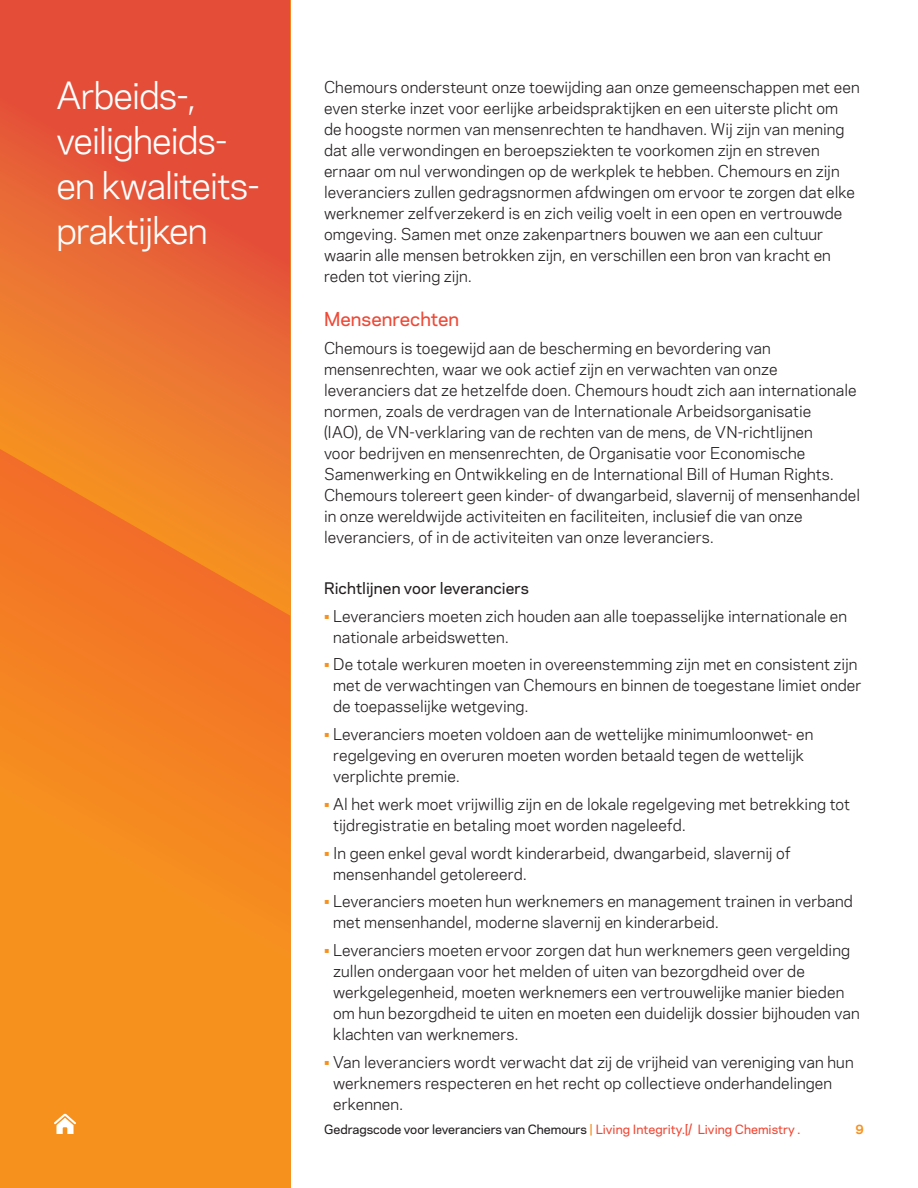
<style>
.page{position:relative;width:918px;height:1188px;background:#fff}
.page>*{position:absolute;margin:0;border:0;box-sizing:border-box;transform-origin:0 0}
.t1{font:34.5px/45px "Chemours Sans";letter-spacing:-.035em;color:#fff}
.t2{font:500 18px "Chemours Sans";color:#ef4835}
.t3{font:15px/21px "Chemours Sans";letter-spacing:.005em;color:#231f20}
.t4{font:500 15px "Chemours Sans";letter-spacing:.005em;color:#231f20}
.t5{font:500 12px "Chemours Sans";color:#231f20}
.t6{font:700 12px "Chemours Sans";color:#f6911e}
.s1{color:#f6911e}
.s2{color:#ef4835}
</style>
<div class="page">
<div style="left:0;top:0;width:290px;height:1188px;background:#f6911e"></div>
<svg style="left:0;top:0;width:291px;height:616px;background:#e76135"></svg>
<svg style="left:0;top:441px;width:290px;height:422px"></svg>
<svg style="left:54px;top:1114px;width:22px;height:20px"></svg>
<h1 class="t1" style="left:56px;top:71px;width:205px">Arbeids-, veiligheids&shy;en kwaliteits&shy;praktijken</h1>
<p class="t3" style="left:324px;top:76px;width:537px">Chemours ondersteunt onze toewijding aan onze gemeenschappen met een even sterke inzet voor eerlijke arbeidspraktijken en een uiterste plicht om<br>de hoogste normen van mensenrechten te handhaven. Wij zijn van mening dat alle verwondingen en beroepsziekten te voorkomen zijn en streven ernaar om nul verwondingen op de werkplek te hebben. Chemours en zijn leveranciers zullen gedragsnormen afdwingen om ervoor te zorgen dat elke werknemer zelfverzekerd is en zich veilig voelt in een open en vertrouwde omgeving. Samen met onze zakenpartners bouwen we aan een cultuur waarin alle mensen betrokken zijn, en verschillen een bron van kracht en reden tot viering zijn.</p>
<p class="t2" style="left:324px;top:306px;width:137px">Mensenrechten</p>
<p class="t3" style="left:324px;top:337px;width:538px">Chemours is toegewijd aan de bescherming en bevordering van mensenrechten, waar we ook actief zijn en verwachten van onze leveranciers dat ze hetzelfde doen. Chemours houdt zich aan internationale normen, zoals de verdragen van de Internationale Arbeidsorganisatie<br>(IAO), de VN-verklaring van de rechten van de mens, de VN-richtlijnen<br>voor bedrijven en mensenrechten, de Organisatie voor Economische Samenwerking en Ontwikkeling en de International Bill of Human Rights.<br>Chemours tolereert geen kinder- of dwangarbeid, slavernij of mensenhandel in onze wereldwijde activiteiten en faciliteiten, inclusief die van onze leveranciers, of in de activiteiten van onze leveranciers.</p>
<p class="t4" style="left:324px;top:577px;width:207px">Richtlijnen voor leveranciers</p>
<p class="t3" style="left:333px;top:605px;width:515px;text-indent:-9px"><span class="s1">•</span> Leveranciers moeten zich houden aan alle toepasselijke internationale en nationale arbeidswetten.</p>
<p class="t3" style="left:333px;top:653px;width:530px;text-indent:-9px"><span class="s1">•</span> De totale werkuren moeten in overeenstemming zijn met en consistent zijn met de verwachtingen van Chemours en binnen de toegestane limiet onder de toepasselijke wetgeving.</p>
<p class="t3" style="left:333px;top:723px;width:482px;text-indent:-9px"><span class="s1">•</span> Leveranciers moeten voldoen aan de wettelijke minimumloonwet- en regelgeving en overuren moeten worden betaald tegen de wettelijk verplichte premie.</p>
<p class="t3" style="left:333px;top:793px;width:518px;text-indent:-9px"><span class="s1">•</span> Al het werk moet vrijwillig zijn en de lokale regelgeving met betrekking tot tijdregistratie en betaling moet worden nageleefd.</p>
<p class="t3" style="left:333px;top:842px;width:459px;text-indent:-9px"><span class="s1">•</span> In geen enkel geval wordt kinderarbeid, dwangarbeid, slavernij of mensenhandel getolereerd.</p>
<p class="t3" style="left:333px;top:890px;width:521px;text-indent:-9px"><span class="s1">•</span> Leveranciers moeten hun werknemers en management trainen in verband met mensenhandel, moderne slavernij en kinderarbeid.</p>
<p class="t3" style="left:333px;top:939px;width:528px;text-indent:-9px"><span class="s1">•</span> Leveranciers moeten ervoor zorgen dat hun werknemers geen vergelding zullen ondergaan voor het melden of uiten van bezorgdheid over de werkgelegenheid, moeten werknemers een vertrouwelijke manier bieden om hun bezorgdheid te uiten en moeten een duidelijk dossier bijhouden van klachten van werknemers.</p>
<p class="t3" style="left:333px;top:1051px;width:522px;text-indent:-9px"><span class="s1">•</span> Van leveranciers wordt verwacht dat zij de vrijheid van vereniging van hun werknemers respecteren en het recht op collectieve onderhandelingen erkennen.</p>
<p class="t5" style="left:324px;top:1120px;width:478px">Gedragscode voor leveranciers van Chemours <span class="s1">|</span> <span class="s2">Living Integrity.[/ Living Chemistry .</span></p>
<p class="t6" style="left:856px;top:1120px;width:10px">9</p>
</div>
